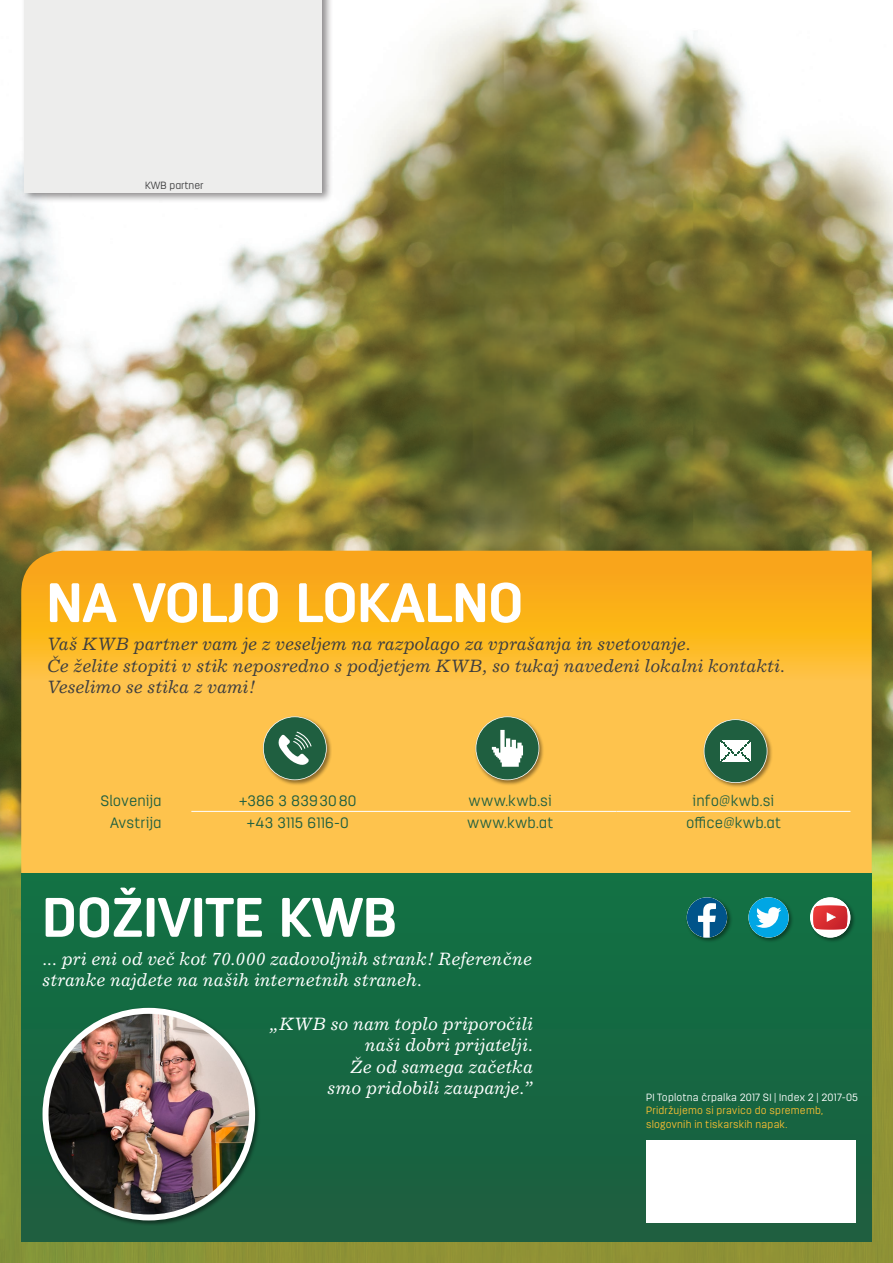
<style>
.page{position:relative;width:893px;height:1263px;background:#fff}
.page>*{position:absolute;margin:0;border:0;box-sizing:border-box;transform-origin:0 0}
.t1{font:700 55.5px "Antartida Rounded";color:#fff}
.t2{font:italic 18px/21.6px "Excelsior CE";letter-spacing:-.005em;color:#fff}
.t3{font:italic 18px/21.6px "Excelsior CE";letter-spacing:-.01em;color:#3e3e3f}
.t4{font:300 15px "Antartida Rounded";letter-spacing:.02em;color:#1f5f40}
._21_Standard_7pt{font:300 10.5px/13.5px "Antartida Rounded";letter-spacing:.02em;color:#febf31}
._21_Standard_7pt-2{font:300 10.5px "Antartida Rounded";letter-spacing:.02em;color:#fff}
.t5{font:300 10.5px "Antartida Rounded";color:#3e3e3f}
</style>
<div class="page">
<img style="left:0;top:0;width:893px;height:1263px">
<svg style="left:21px;top:551px;width:851px;height:323px;background:#fbbb3a"></svg>
<div style="left:21px;top:874px;width:851px;height:368px;background:#166942"></div>
<div style="left:21px;top:0;width:313px;height:204px;background:#231f20;opacity:.5"></div>
<div style="left:24px;top:0;width:298px;height:192px;background:#ededec"></div>
<div style="left:646px;top:1140px;width:209px;height:83px;background:#fff"></div>
<hr style="left:191px;top:811px;width:213px;height:1px;background:#fff">
<hr style="left:404px;top:811px;width:213px;height:1px;background:#fff">
<hr style="left:617px;top:811px;width:233px;height:1px;background:#fff">
<div style="left:262px;top:715px;width:70px;height:71px;background:#231f20;opacity:.5"></div>
<svg style="left:263px;top:716px;width:64px;height:64px;background:#68865a"></svg>
<div style="left:474px;top:715px;width:71px;height:71px;background:#231f20;opacity:.5"></div>
<svg style="left:476px;top:716px;width:63px;height:64px;background:#748f65"></svg>
<div style="left:702px;top:718px;width:71px;height:70px;background:#231f20;opacity:.5"></div>
<svg style="left:704px;top:719px;width:63px;height:64px;background:#708c62"></svg>
<div style="left:41px;top:1006px;width:219px;height:220px;background:#231f20;opacity:.5"></div>
<img style="left:46px;top:1011px;width:206px;height:206px;border-radius:103px">
<div style="left:43px;top:1008px;width:212px;height:212px;border:6px solid #fff;border-radius:50%"></div>
<div style="left:685px;top:896px;width:48px;height:47px;background:#231f20;opacity:.5"></div>
<div style="left:687px;top:897px;width:40px;height:41px;background:#01548a;border-radius:50%"></div>
<svg style="left:698px;top:903px;width:18px;height:35px"></svg>
<div style="left:747px;top:896px;width:48px;height:47px;background:#231f20;opacity:.5"></div>
<div style="left:748px;top:897px;width:41px;height:41px;background:#00a6e4;border-radius:50%"></div>
<svg style="left:756px;top:907px;width:25px;height:21px"></svg>
<div style="left:809px;top:896px;width:47px;height:47px;background:#231f20;opacity:.5"></div>
<svg style="left:810px;top:897px;width:40px;height:41px"></svg>
<svg style="left:813px;top:905px;width:34px;height:24px"></svg>
<p class="t5" style="left:145px;top:180px;width:60px">KWB partner</p>
<h1 class="t1" style="left:47px;top:571px;width:478px">NA VOLJO LOKALNO</h1>
<p class="t3" style="left:47px;top:633px;width:740px">Vaš KWB partner vam je z veseljem na razpolago za vprašanja in svetovanje.<br>Če želite stopiti v stik neposredno s podjetjem KWB, so tukaj navedeni lokalni kontakti.<br>Veselimo se stika z vami!</p>
<p class="t4" style="left:100px;top:793px;width:63px">Slovenija</p>
<p class="t4" style="left:239px;top:793px;width:119px">+386 3 839 30 80</p>
<p class="t4" style="left:469px;top:793px;width:84px">www.kwb.si</p>
<p class="t4" style="left:693px;top:793px;width:83px">info@kwb.si</p>
<p class="t4" style="left:110px;top:814px;width:53px">Avstrija</p>
<p class="t4" style="left:247px;top:814px;width:104px">+43 3115 6116-0</p>
<p class="t4" style="left:468px;top:814px;width:87px">www.kwb.at</p>
<p class="t4" style="left:686px;top:814px;width:96px">office@kwb.at</p>
<h1 class="t1" style="left:43px;top:886px;width:356px">DOŽIVITE KWB</h1>
<p class="t2" style="left:43px;top:948px;width:491px">... pri eni od več kot 70.000 zadovoljnih strank! Referenčne stranke najdete na naših internetnih straneh.</p>
<p class="t2" style="left:269px;top:1013px;width:266px;text-align:right">„KWB so nam toplo priporočili naši dobri prijatelji.<br>Že od samega začetka<br>smo pridobili zaupanje.”</p>
<p class="_21_Standard_7pt-2" style="left:646px;top:1091px;width:214px">PI Toplotna črpalka 2017 SI | Index 2 | 2017-05</p>
<p class="_21_Standard_7pt" style="left:646px;top:1104px;width:178px">Pridržujemo si pravico do sprememb, slogovnih in tiskarskih napak.</p>
</div>
